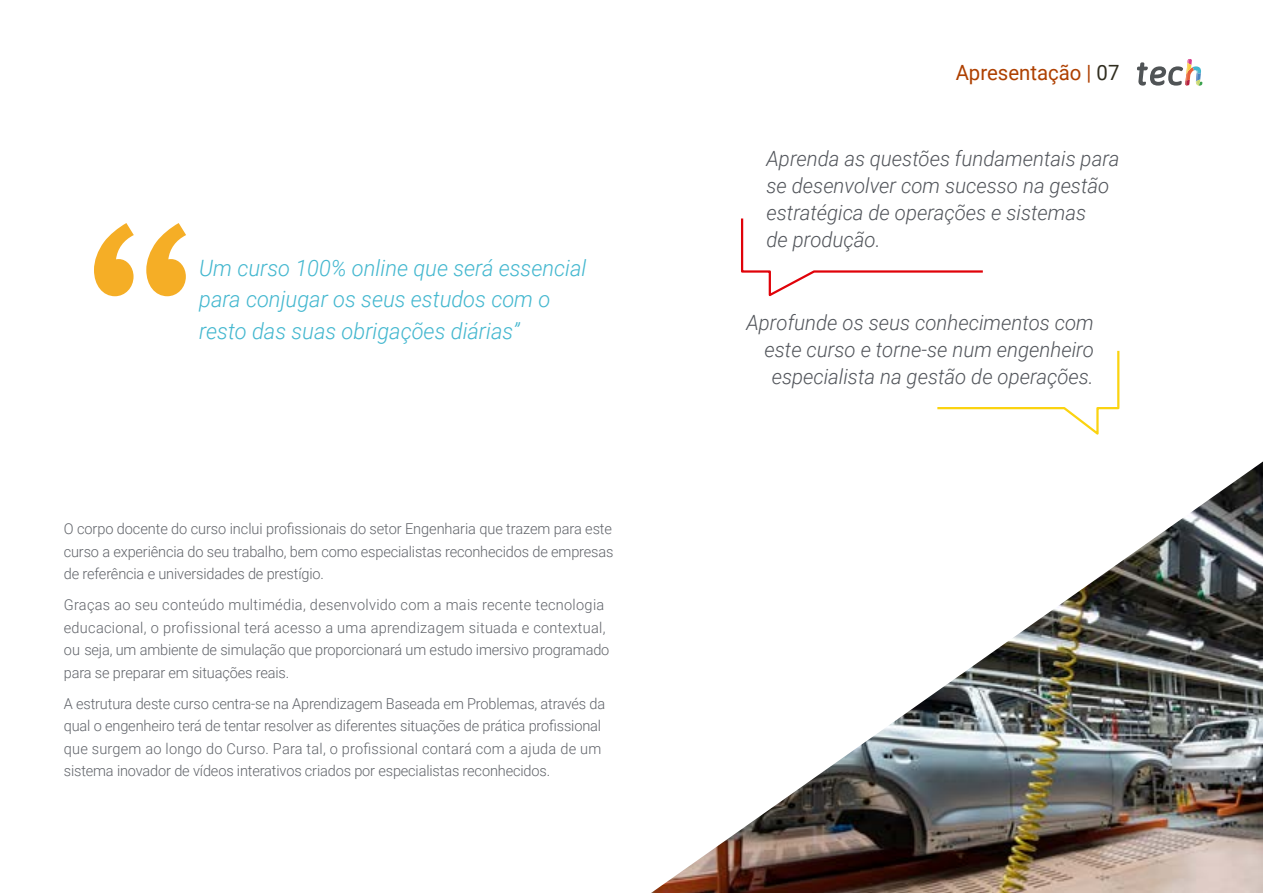
<style>
.page{position:relative;width:1263px;height:893px;background:#fff}
.page>*{position:absolute;margin:0;border:0;box-sizing:border-box;transform-origin:0 0}
.t1{font:italic 300 22.5px/31.5px "Roboto";color:#43b7cf}
.t2{font:italic 300 21px/27px "Roboto";color:#52555b;text-align:right}
.t3{font:21px "Roboto";color:#ae4000}
.t4{font:300 15px/22.5px "Roboto";letter-spacing:-.01em;color:#61646a;text-align:justify}
.t5{font:300 15px/22.5px "Roboto";letter-spacing:.02em;color:#61646a}
.s1{color:#312e20}
</style>
<div class="page">
<img style="left:651px;top:461px;width:612px;height:432px">
<svg style="left:1137px;top:59px;width:65px;height:27px"></svg>
<svg style="left:94px;top:223px;width:92px;height:73px"></svg>
<svg style="left:937px;top:350px;width:183px;height:85px"></svg>
<svg style="left:741px;top:218px;width:242px;height:78px"></svg>
<h1 class="t1" style="left:199px;top:251px;width:389px">Um curso 100% online que será essencial para conjugar os seus estudos com o resto das suas obrigações diárias”</h1>
<p class="t4" style="left:64px;top:517px;width:551px">O corpo docente do curso inclui profissionais do setor Engenharia que trazem para este curso a experiência do seu trabalho, bem como especialistas reconhecidos de empresas de referência e universidades de prestígio.</p>
<p class="t5" style="left:64px;top:593px;width:547px">Graças ao seu conteúdo multimédia, desenvolvido com a mais recente tecnologia educacional, o profissional terá acesso a uma aprendizagem situada e contextual, ou seja, um ambiente de simulação que proporcionará um estudo imersivo programado para se preparar em situações reais.</p>
<p class="t4" style="left:64px;top:692px;width:543px;text-align:left">A estrutura deste curso centra-se na Aprendizagem Baseada em Problemas, através da qual o engenheiro terá de tentar resolver as diferentes situações de prática profissional que surgem ao longo do Curso. Para tal, o profissional contará com a ajuda de um sistema inovador de vídeos interativos criados por especialistas reconhecidos.</p>
<h2 class="t3" style="left:956px;top:57px;width:165px">Apresentação | <span class="s1">07</span></h2>
<h2 class="t2" style="left:766px;top:144px;width:354px;text-align:left">Aprenda as questões fundamentais para se desenvolver com sucesso na gestão estratégica de operações e sistemas<br>de produção.</h2>
<h2 class="t2" style="left:746px;top:308px;width:349px">Aprofunde os seus conhecimentos com este curso e torne-se num engenheiro especialista na gestão de operações.</h2>
</div>
